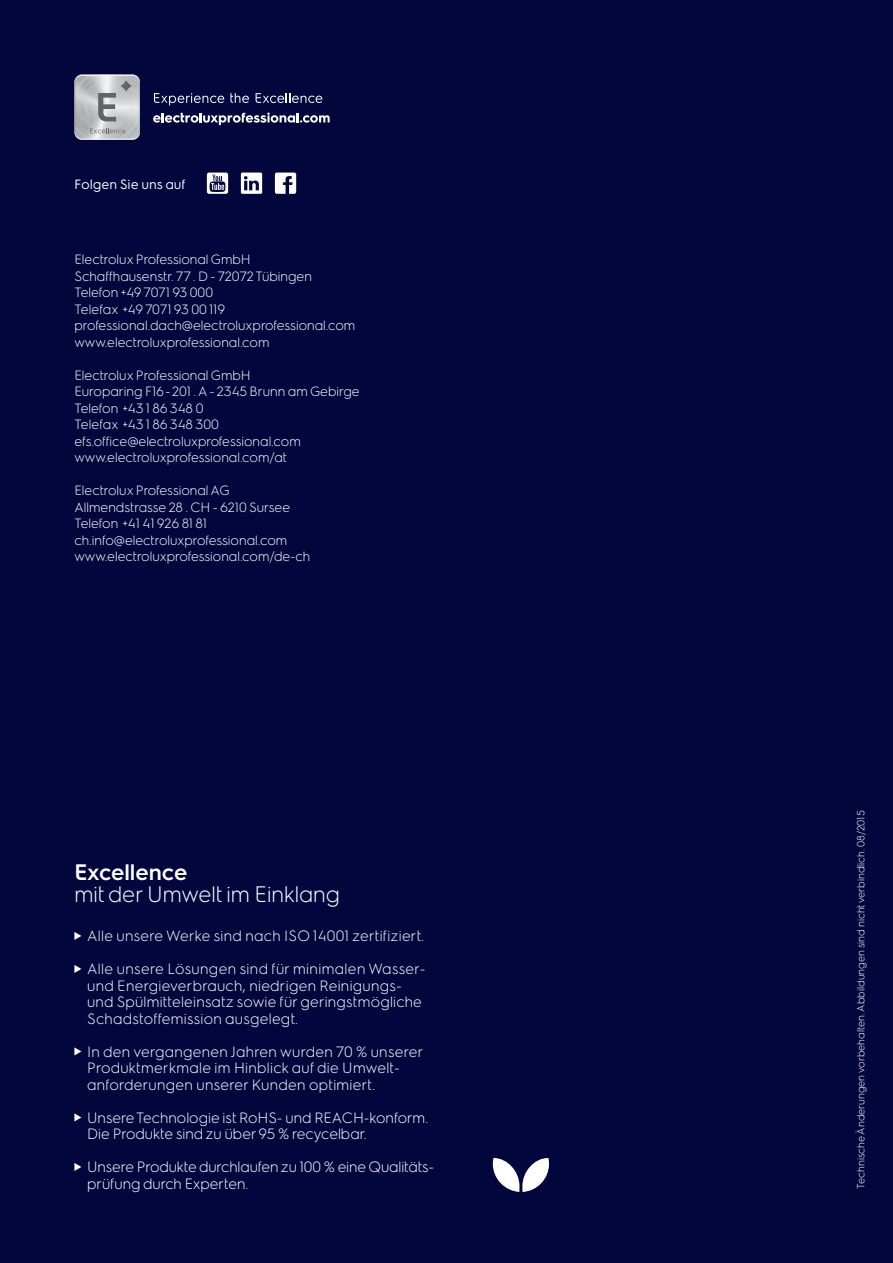
<style>
.page{position:relative;width:893px;height:1263px;background:#02063d}
.page>*{position:absolute;margin:0;border:0;box-sizing:border-box;transform-origin:0 0}
.t1{font:300 22.5px "Electrolux Sans";color:#fff}
.t2{font:600 22.5px "Electrolux Sans";color:#fff}
.t3{font:300 15px/16.5px "Electrolux Sans";letter-spacing:.02em;color:#fff}
.t4{font:300 15px/16.5px "Electrolux Sans";color:#fff}
.t5{font:300 15px/16.5px "Electrolux Sans";letter-spacing:-.005em;color:#fff}
.t6{font:300 13.5px/16.5px "Electrolux Sans";color:#fff}
.t7{font:13.5px "Electrolux Sans";color:#fff}
.t8{font:300 10.5px "Electrolux Sans";color:#fff}
</style>
<div class="page">
<svg style="left:74px;top:932px;width:7px;height:8px"></svg>
<svg style="left:74px;top:965px;width:7px;height:8px"></svg>
<svg style="left:74px;top:1047px;width:7px;height:8px"></svg>
<svg style="left:74px;top:1113px;width:7px;height:8px"></svg>
<svg style="left:74px;top:1163px;width:7px;height:8px"></svg>
<svg style="left:207px;top:173px;width:21px;height:21px"></svg>
<svg style="left:275px;top:173px;width:21px;height:21px"></svg>
<svg style="left:241px;top:173px;width:21px;height:21px"></svg>
<svg style="left:493px;top:1158px;width:56px;height:34px"></svg>
<svg style="left:74px;top:74px;width:66px;height:66px"></svg>
<svg style="left:154px;top:93px;width:70px;height:12px"></svg>
<svg style="left:230px;top:93px;width:19px;height:10px"></svg>
<svg style="left:256px;top:93px;width:66px;height:10px"></svg>
<svg style="left:153px;top:113px;width:177px;height:12px"></svg>
<p class="t7" style="left:74px;top:174px;width:113px">Folgen Sie uns auf</p>
<p class="t6" style="left:74px;top:250px;width:282px">Electrolux Professional GmbH<br>Schaffhausenstr. 77 . D - 72072 Tübingen Telefon +49 7071 93 000<br>Telefax +49 7071 93 00 119 professional.dach@electroluxprofessional.com www.electroluxprofessional.com</p>
<p class="t6" style="left:74px;top:366px;width:287px">Electrolux Professional GmbH<br>Europaring F16 - 201 . A - 2345 Brunn am Gebirge Telefon +43 1 86 348 0<br>Telefax +43 1 86 348 300 efs.office@electroluxprofessional.com www.electroluxprofessional.com/at</p>
<p class="t6" style="left:74px;top:481px;width:237px">Electrolux Professional AG Allmendstrasse 28 . CH - 6210 Sursee Telefon +41 41 926 81 81 ch.info@electroluxprofessional.com www.electroluxprofessional.com/de-ch</p>
<h1 class="t2" style="left:74px;top:856px;width:114px">Excellence</h1>
<h1 class="t1" style="left:74px;top:879px;width:267px">mit der Umwelt im Einklang</h1>
<p class="t3" style="left:87px;top:927px;width:338px">Alle unsere Werke sind nach ISO 14001 zertifiziert.</p>
<p class="t3" style="left:87px;top:960px;width:340px">Alle unsere Lösungen sind für minimalen Wasser&shy;und Energieverbrauch, niedrigen Reinigungs&shy;und Spülmitteleinsatz sowie für geringstmögliche Schadstoffemission ausgelegt.</p>
<p class="t3" style="left:87px;top:1042px;width:337px">In den vergangenen Jahren wurden 70 % unserer<br>Produktmerkmale im Hinblick auf die Umwelt&shy;anforderungen unserer Kunden optimiert.</p>
<p class="t4" style="left:87px;top:1108px;width:343px">Unsere Technologie ist RoHS- und REACH-konform.<br>Die Produkte sind zu über 95 % recycelbar.</p>
<p class="t5" style="left:87px;top:1158px;width:348px">Unsere Produkte durchlaufen zu 100 % eine Qualitäts&shy;prüfung durch Experten.</p>
<p class="t8" style="left:854px;top:1188px;width:380px;rotate:-90deg">Technische Änderungen vorbehalten. Abbildungen sind nicht verbindlich. 08/2015</p>
</div>
